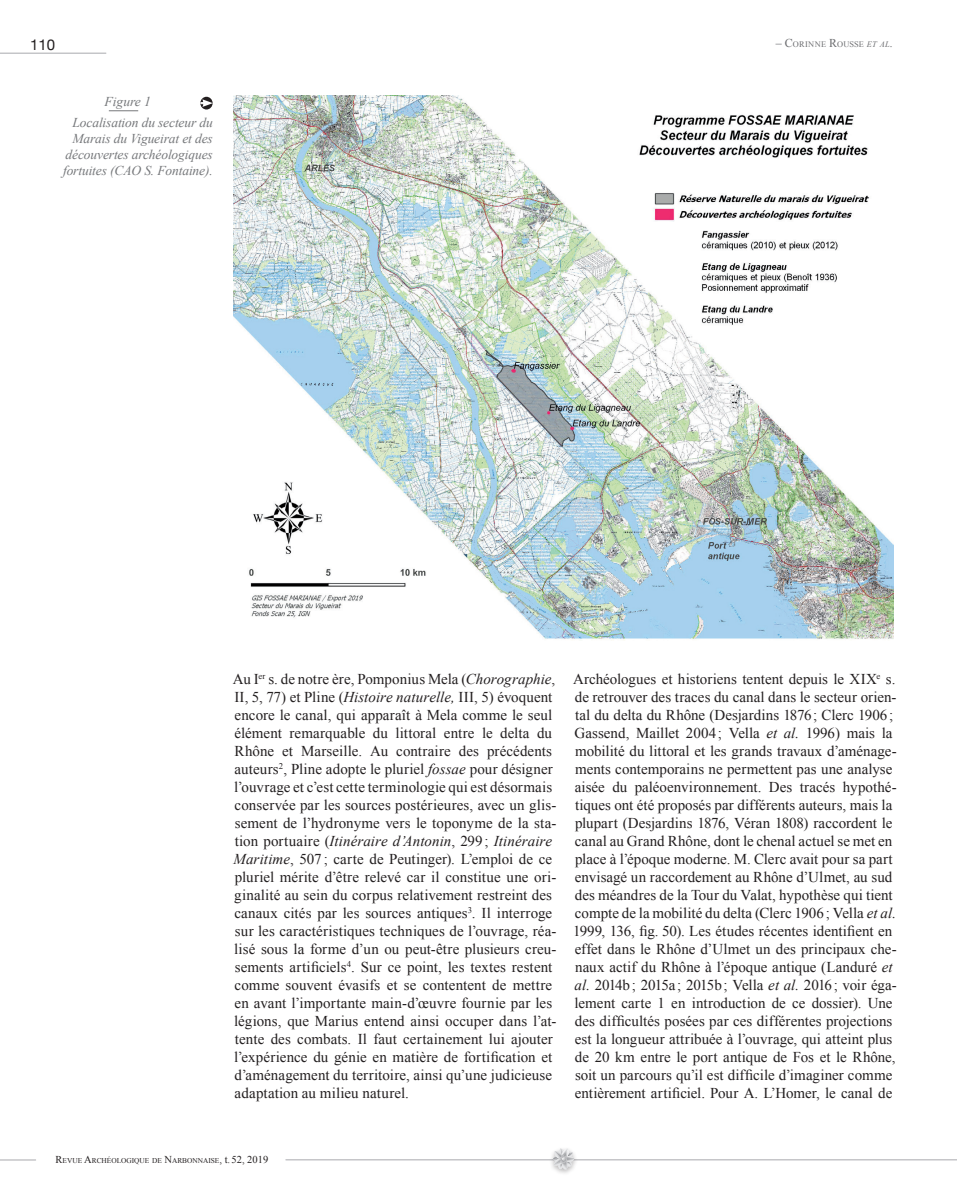
<style>
.page{position:relative;width:957px;height:1191px;background:#fff}
.page>*{position:absolute;margin:0;border:0;box-sizing:border-box;transform-origin:0 0}
.t1{font:15px/18px "Times New Roman";letter-spacing:.005em;color:#231f20}
.t2{font:15px "Helvetica Neue";color:#231f20}
.t3{font:italic 13.5px/16.2px "Times New Roman";letter-spacing:-.01em;color:#76787b}
.t4{font:10.5px "Times New Roman";color:#231f20}
.t5{font:8.4px "Times New Roman";letter-spacing:.01em;color:#6c6d70}
.t6{font:7.35px "Times New Roman";color:#231f20}
.s1{font-size:12px}
.s2{font-style:italic}
.s3{font-style:italic;font-size:12px}
.s4{font-size:10.5px}
.s5{font-size:7.35px}
</style>
<div class="page">
<hr style="left:0;top:53px;width:106px;height:1px;background:#a8a9ad">
<hr style="left:286px;top:1159px;width:671px;height:1px;background:#a8a9ad">
<hr style="left:0;top:1159px;width:36px;height:1px;background:#a8a9ad">
<div style="left:549px;top:1146px;width:29px;height:30px;background:#231f20;opacity:.3"></div>
<svg style="left:553px;top:1147px;width:21px;height:23px"></svg>
<svg style="left:109px;top:110px;width:29px;height:1px"></svg>
<svg style="left:200px;top:97px;width:13px;height:12px"></svg>
<svg style="left:201px;top:99px;width:12px;height:8px"></svg>
<img style="left:234px;top:95px;width:659px;height:545px">
<p class="t2" style="left:30px;top:34px;width:27px">110</p>
<p class="t5" style="left:776px;top:38px;width:119px"><span class="s1">– C</span>ORINNE <span class="s1">R</span>OUSSE <span class="s2">et al</span><span class="s3">.</span></p>
<p class="t3" style="left:73px;top:91px;width:142px;line-height:20.4px;text-indent:32px">Figure 1<br>Localisation du secteur du</p>
<p class="t3" style="left:63px;top:130px;width:151px;text-align:justify;text-indent:9px">Marais du Vigueirat et des découvertes archéologiques fortuites (CAO S. Fontaine).</p>
<p class="t1" style="left:233px;top:670px;width:325px">Au I<sup>er</sup> s. de notre ère, Pomponius Mela (<span class="s2">Chorographie</span>, II, 5, 77) et Pline (<span class="s2">Histoire naturelle,</span> III, 5) évoquent encore le canal, qui apparaît à Mela comme le seul élément remarquable du littoral entre le delta du Rhône et Marseille. Au contraire des précédents auteurs<sup>2</sup>, Pline adopte le pluriel <span class="s2">fossae</span> pour désigner l’ouvrage et c’est cette terminologie qui est désormais conservée par les sources postérieures, avec un glis&shy;sement de l’hydronyme vers le toponyme de la sta&shy;tion portuaire (<span class="s2">Itinéraire d’Antonin</span>, 299 ; <span class="s2">Itinéraire Maritime</span>, 507 ; carte de Peutinger). L’emploi de ce pluriel mérite d’être relevé car il constitue une ori&shy;ginalité au sein du corpus relativement restreint des canaux cités par les sources antiques<sup>3</sup>. Il interroge sur les caractéristiques techniques de l’ouvrage, réa&shy;lisé sous la forme d’un ou peut-être plusieurs creu&shy;sements artificiels<sup>4</sup>. Sur ce point, les textes restent comme souvent évasifs et se contentent de mettre en avant l’importante main-d’œuvre fournie par les légions, que Marius entend ainsi occuper dans l’at&shy;tente des combats. Il faut certainement lui ajouter l’expérience du génie en matière de fortification et d’aménagement du territoire, ainsi qu’une judicieuse adaptation au milieu naturel.</p>
<p class="t1" style="left:573px;top:670px;width:325px">Archéologues et historiens tentent depuis le XIX<sup>e</sup> s. de retrouver des traces du canal dans le secteur orien&shy;tal du delta du Rhône (Desjardins 1876; Clerc 1906; Gassend, Maillet 2004; Vella <span class="s2">et al.</span> 1996) mais la mobilité du littoral et les grands travaux d’aménage&shy;ments contemporains ne permettent pas une analyse aisée du paléoenvironnement. Des tracés hypothé&shy;tiques ont été proposés par différents auteurs, mais la plupart (Desjardins 1876, Véran 1808) raccordent le canal au Grand Rhône, dont le chenal actuel se met en place à l’époque moderne. M. Clerc avait pour sa part envisagé un raccordement au Rhône d’Ulmet, au sud des méandres de la Tour du Valat, hypothèse qui tient compte de la mobilité du delta (Clerc 1906; Vella <span class="s2">et al.<br></span>1999, 136, fig. 50). Les études récentes identifient en effet dans le Rhône d’Ulmet un des principaux che&shy;naux actif du Rhône à l’époque antique (Landuré <span class="s2">et al.</span> 2014b; 2015a ; 2015b; Vella <span class="s2">et al.</span> 2016; voir éga&shy;lement carte 1 en introduction de ce dossier). Une des difficultés posées par ces différentes projections est la longueur attribuée à l’ouvrage, qui atteint plus de 20 km entre le port antique de Fos et le Rhône, soit un parcours qu’il est difficile d’imaginer comme entièrement artificiel. Pour A. L’Homer, le canal de</p>
<p class="t6" style="left:56px;top:1155px;width:144px"><span class="s4">R</span>EVUE <span class="s4">A</span>RCHÉOLOGIQUE DE <span class="s4">N</span>ARBONNA</p>
<p class="t4" style="left:208px;top:1152px;width:61px"><span class="s5">ISE</span>, t.52, 2019</p>
</div>
